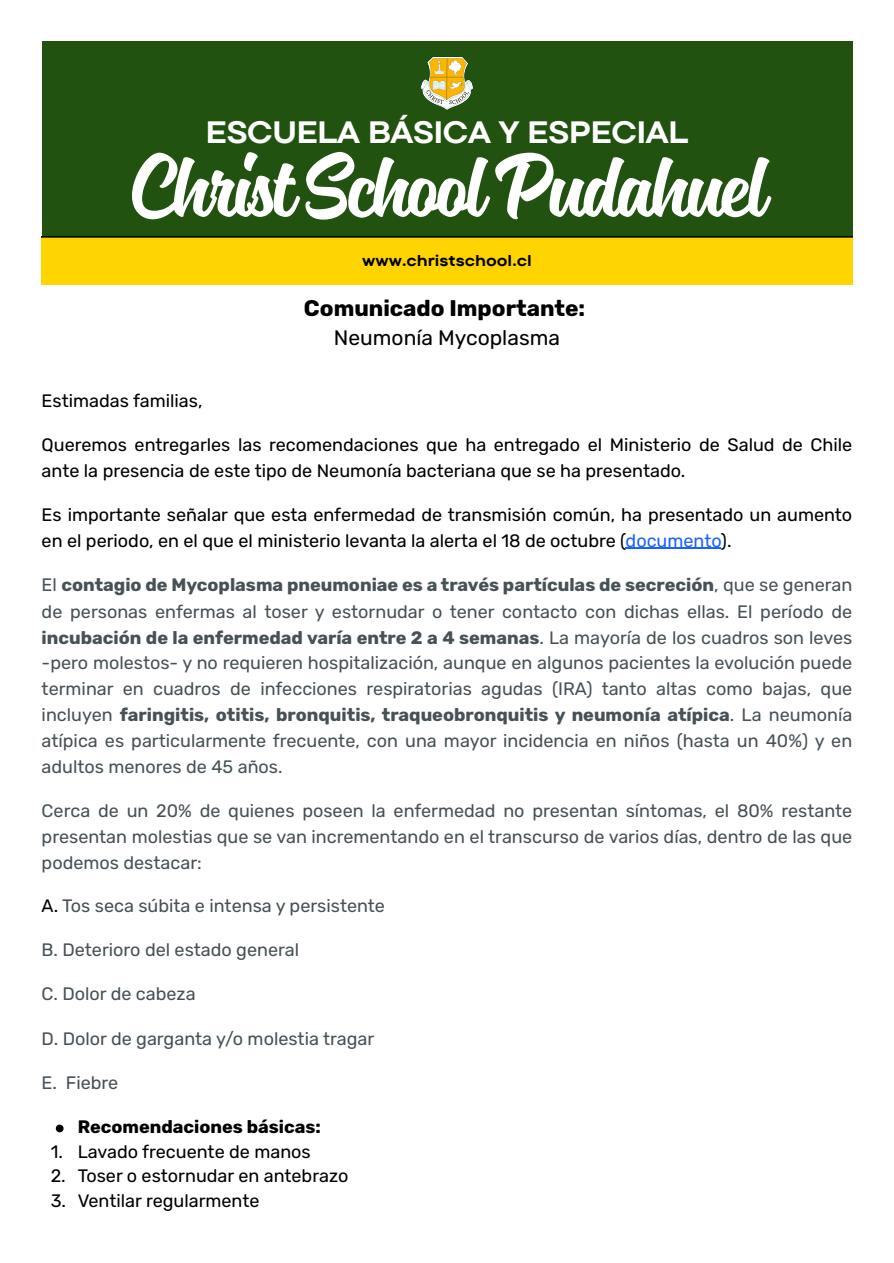
<style>
.page{position:relative;width:894px;height:1263px;background:#fff}
.page>*{position:absolute;margin:0;border:0;box-sizing:border-box;transform-origin:0 0}
.t1{font:700 108.45px "Magneton";letter-spacing:-.03em;color:#fff}
.t2{font:700 30.75px "TT Commons Pro Exp";letter-spacing:-.03em;color:#fff}
.t3{font:700 22.5px "Rubik";color:#000}
.t4{font:21px "Rubik";color:#000}
.t5{font:18px/26.1px "Rubik";color:#475156;text-align:justify}
.t6{font:18px/25.8px "Rubik";color:#000}
.t7{font:700 18px "Rubik";color:#000}
.t8{font:700 15.6px "TT Commons Pro Exp";color:#000002}
.s1{color:#1a62ff}
.s2{font-weight:700}
.s3{color:#000}
</style>
<div class="page">
<hr style="left:625px;top:548px;width:95px;height:1px;background:#1a62ff">
<div style="left:42px;top:42px;width:810px;height:243px;background:#215210"></div>
<div style="left:42px;top:237px;width:810px;height:48px;background:#ffd400"></div>
<img style="left:420px;top:57px;width:53px;height:53px">
<svg style="left:56px;top:1125px;width:7px;height:7px"></svg>
<p class="t2" style="left:205px;top:112px;width:484px">ESCUELA BÁSICA Y ESPECIAL</p>
<p class="t1" style="left:129px;top:131px;width:636px">ChristSchoolPudahuel</p>
<p class="t8" style="left:362px;top:250px;width:171px">www.christschool.cl</p>
<h1 class="t3" style="left:304px;top:295px;width:283px">Comunicado Importante:</h1>
<h3 class="t4" style="left:334px;top:326px;width:227px">Neumonía Mycoplasma</h3>
<p class="t6" style="left:42px;top:388px;width:162px">Estimadas familias,</p>
<p class="t6" style="left:42px;top:432px;width:811px">Queremos entregarles las recomendaciones que ha entregado el Ministerio de Salud de Chile ante la presencia de este tipo de Neumonía bacteriana que se ha presentado.</p>
<p class="t6" style="left:42px;top:502px;width:811px">Es importante señalar que esta enfermedad de transmisión común, ha presentado un aumento en el periodo, en el que el ministerio levanta la alerta el 18 de octubre (<span class="s1">documento</span>).</p>
<p class="t5" style="left:42px;top:571px;width:812px">El <span class="s2">contagio de Mycoplasma pneumoniae es a través partículas de secreción</span>, que se generan de personas enfermas al toser y estornudar o tener contacto con dichas ellas. El período de <span class="s2">incubación de la enfermedad varía entre 2 a 4 semanas</span>. La mayoría de los cuadros son leves -pero molestos- y no requieren hospitalización, aunque en algunos pacientes la evolución puede terminar en cuadros de infecciones respiratorias agudas (IRA) tanto altas como bajas, que incluyen <span class="s2">faringitis, otitis, bronquitis, traqueobronquitis y neumonía atípica</span>. La neumonía atípica es particularmente frecuente, con una mayor incidencia en niños (hasta un 40%) y en adultos menores de 45 años.</p>
<p class="t5" style="left:42px;top:798px;width:811px">Cerca de un 20% de quienes poseen la enfermedad no presentan síntomas, el 80% restante presentan molestias que se van incrementando en el transcurso de varios días, dentro de las que podemos destacar:</p>
<p class="t5" style="left:42px;top:893px;width:345px"><span class="s3">A.</span> Tos seca súbita e intensa y persistente</p>
<p class="t5" style="left:42px;top:937px;width:259px">B. Deterioro del estado general</p>
<p class="t5" style="left:42px;top:981px;width:155px">C. Dolor de cabeza</p>
<p class="t5" style="left:42px;top:1026px;width:334px">D. Dolor de garganta y/o molestia tragar</p>
<p class="t5" style="left:42px;top:1070px;width:78px">E. Fiebre</p>
<p class="t7" style="left:78px;top:1116px;width:244px">Recomendaciones básicas:</p>
<p class="t6" style="left:51px;top:1139px;width:261px">1. Lavado frecuente de manos</p>
<p class="t6" style="left:51px;top:1163px;width:299px">2. Toser o estornudar en antebrazo</p>
<p class="t6" style="left:51px;top:1188px;width:210px">3. Ventilar regularmente</p>
</div>
